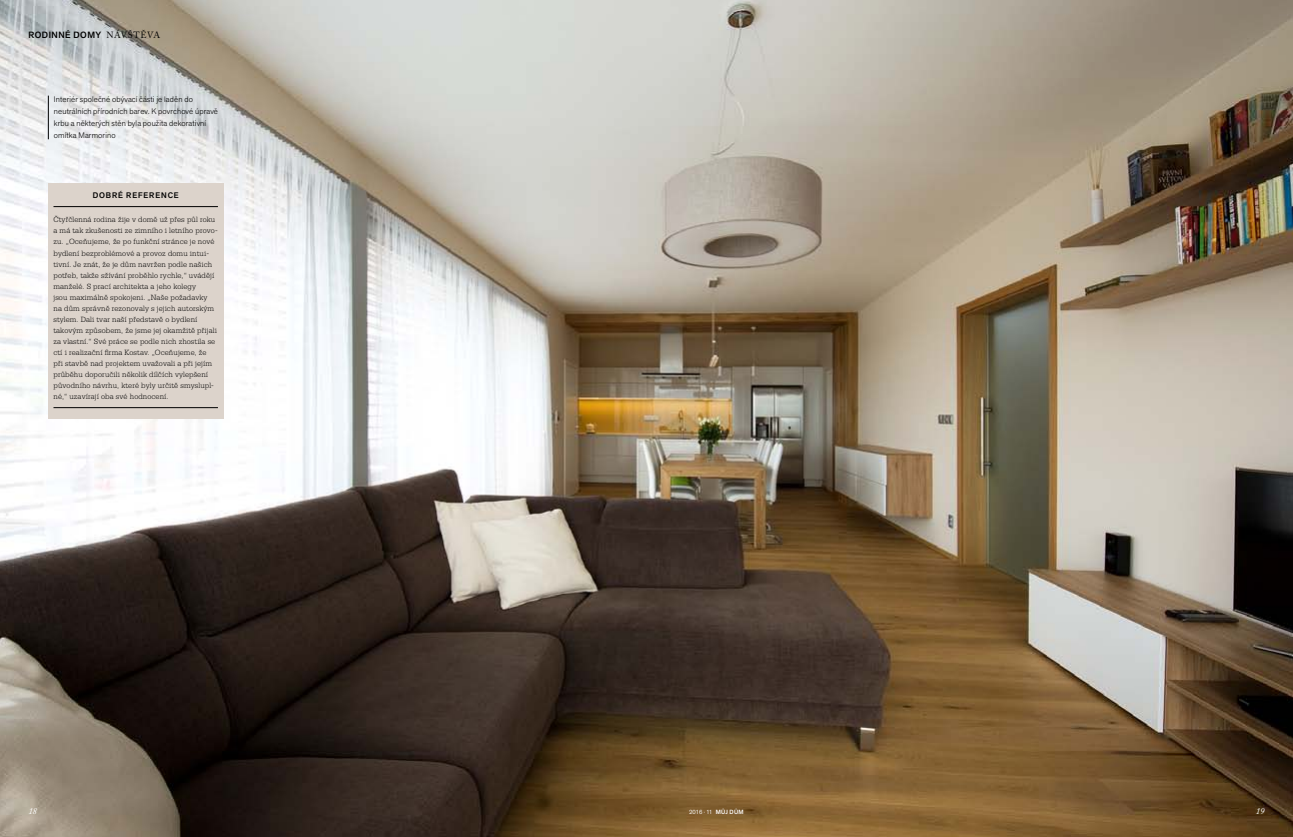
<style>
.page{position:relative;width:1293px;height:837px;background:#fff}
.page>*{position:absolute;margin:0;border:0;box-sizing:border-box;transform-origin:0 0}
.t1{font:500 9px "Akzid Grtsk Next";letter-spacing:.06em;color:#000}
.t2{font:italic 9px "Adobe Caslon Pro";color:#fff}
.t3{font:8px/11px "Serifa CE Light";letter-spacing:.01em;color:#000}
.t4{font:300 8px/12px "Akzid Grtsk Next";letter-spacing:.02em;color:#000}
.t5{font:500 8px "Akzid Grtsk Next";letter-spacing:.11em;color:#000}
.t6{font:6px "Akzid Grtsk Next";letter-spacing:-.015em;color:#fff}
.s1{font-family:"Adobe Caslon Pro";font-weight:400}
.s2{font-weight:500}
</style>
<div class="page">
<img style="left:0;top:0;width:1293px;height:836px">
<hr style="left:48px;top:96px;width:1px;height:43px;background:#000">
<div style="left:48px;top:183px;width:176px;height:235px;background:#dcd3cb"></div>
<hr style="left:53px;top:407px;width:165px;height:1px;background:#000">
<hr style="left:53px;top:206px;width:165px;height:1px;background:#000">
<p class="t1" style="left:28px;top:29px;width:133px">RODINNÉ DOMY <span class="s1">NÁVŠTĚVA</span></p>
<p class="t4" style="left:54px;top:93px;width:166px">Interiér společné obývací části je laděn do neutrálních přírodních barev. K povrchové úpravě krbu a některých stěn byla použita dekorativní omítka Marmorino</p>
<p class="t5" style="left:93px;top:189px;width:88px">DOBRÉ REFERENCE</p>
<p class="t3" style="left:53px;top:214px;width:166px">Čtyřčlenná rodina žije v domě už přes půl roku a má tak zkušenosti ze zimního i letního provo&shy;zu. „Oceňujeme, že po funkční stránce je nové bydlení bezproblémové a provoz domu intui&shy;tivní. Je znát, že je dům navržen podle našich potřeb, takže sžívání proběhlo rychle,“ uvádějí manželé. S prací architekta a jeho kolegy<br>jsou maximálně spokojeni. „Naše požadavky na dům správně rezonovaly s jejich autorským stylem. Dali tvar naší představě o bydlení takovým způsobem, že jsme jej okamžitě přijali za vlastní.“ Své práce se podle nich zhostila se ctí i realizační firma Kostav. „Oceňujeme, že při stavbě nad projektem uvažovali a při jejím průběhu doporučili několik dílčích vylepšení původního návrhu, které byly určitě smyslupl&shy;né,“ uzavírají oba své hodnocení.</p>
<p class="t2" style="left:28px;top:805px;width:10px">18</p>
<p class="t6" style="left:689px;top:808px;width:56px">2016 · 11 <span class="s2">MŮJ DŮM</span></p>
<p class="t2" style="left:1256px;top:805px;width:10px">19</p>
</div>
